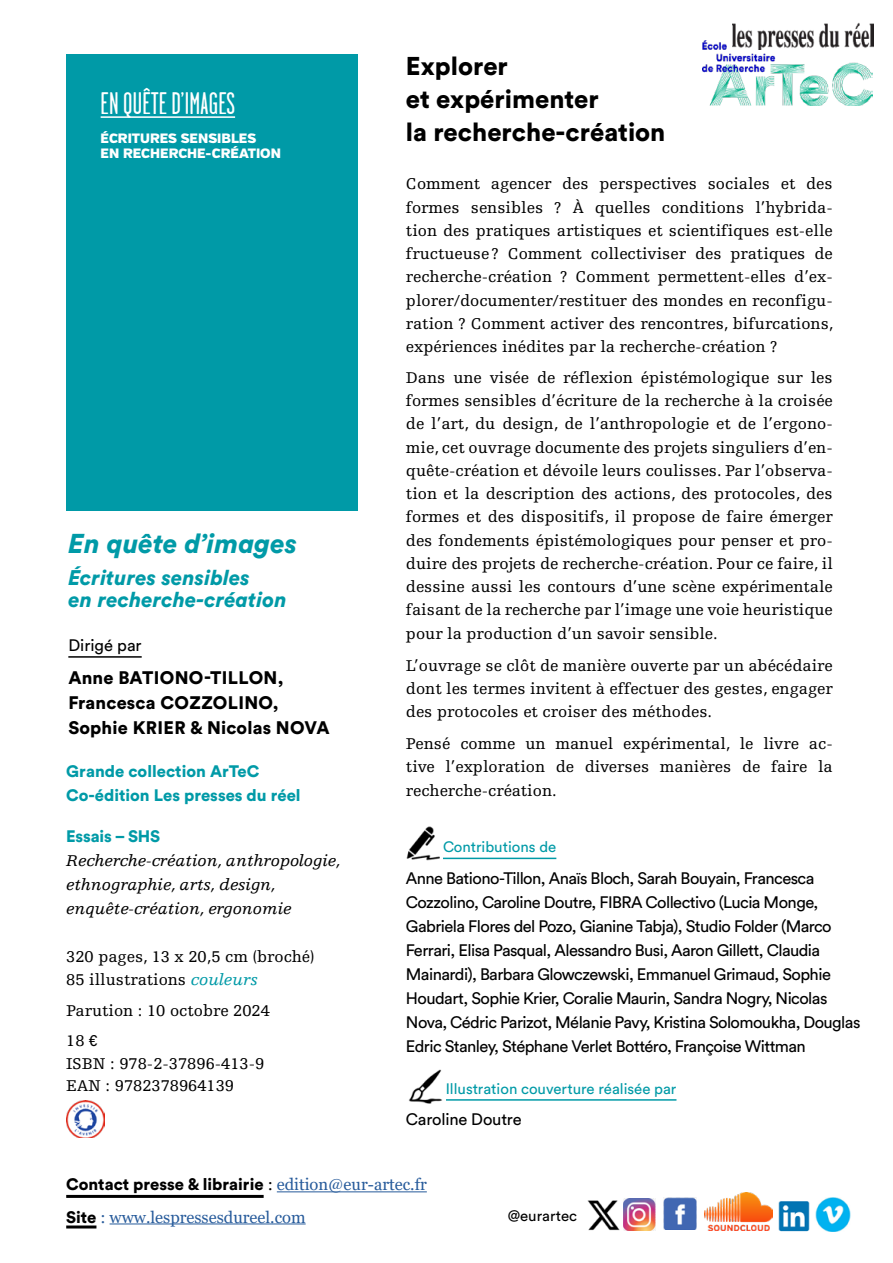
<style>
.page{position:relative;width:893px;height:1263px;background:#fff}
.page>*{position:absolute;margin:0;border:0;box-sizing:border-box;transform-origin:0 0}
.t1{font:31.05px "Garage Gothic";letter-spacing:.01em;color:#fff}
.t2{font:italic 900 27px "Circular Pro";color:#009aa7}
.t3{font:900 25.5px/33px "Circular Pro";color:#000}
.t4{font:italic 900 21px/22.5px "Circular Pro";color:#009aa7}
.t5{font:900 18px/25.2px "Circular Pro";letter-spacing:.01em;color:#000}
.t6{font:16.5px/23.2px "Egyptienne F";color:#000;text-align:justify}
.t7{font:16.5px/24px "Circular Pro";letter-spacing:-.035em;color:#000}
.t8{font:italic 16.5px/24px "Egyptienne F";color:#000}
.t9{font:900 16.5px/24px "Circular Pro";color:#009aa7}
.t10{font:900 16.5px "Circular Pro";color:#000}
.t11{font:16.5px "Georgia";color:#275b9b}
.t12{font:16.5px "Circular Pro";letter-spacing:-.01em;color:#000}
.t13{font:16.5px "Circular Pro";color:#000}
.t14{font:15px "Circular Pro";color:#009aa7}
.t15{font:15px "Circular Pro";color:#000}
.t16{font:900 13.5px/15.5px "Verb";color:#fff}
.s1{font-style:italic;color:#009aa7}
.s2{font-family:"Acumin Variable Concept"}
.s3{font-family:"Georgia";font-weight:400}
.s4{font-family:"Georgia";font-weight:400;color:#275b9b}
.s5{font-family:"Circular Pro";font-weight:900;color:#000}
</style>
<div class="page">
<img style="left:815px;top:1198px;width:36px;height:33px">
<hr style="left:66px;top:1195px;width:198px;height:3px;background:#000">
<hr style="left:277px;top:1191px;width:150px;height:1px;background:#275b9b">
<hr style="left:66px;top:1225px;width:30px;height:3px;background:#000">
<hr style="left:110px;top:1223px;width:196px;height:1px;background:#275b9b">
<img style="left:587px;top:1200px;width:33px;height:31px">
<img style="left:623px;top:1198px;width:32px;height:32px">
<img style="left:664px;top:1198px;width:32px;height:31px">
<img style="left:705px;top:1192px;width:67px;height:39px">
<hr style="left:443px;top:858px;width:113px;height:1px;background:#009aa7">
<hr style="left:446px;top:1099px;width:230px;height:2px;background:#009aa7">
<img style="left:406px;top:826px;width:33px;height:35px">
<img style="left:408px;top:1069px;width:34px;height:35px">
<img style="left:778px;top:1201px;width:32px;height:31px">
<hr style="left:68px;top:656px;width:74px;height:2px;background:#000">
<img style="left:66px;top:1101px;width:38px;height:37px">
<img style="left:733px;top:22px;width:140px;height:19px">
<img style="left:703px;top:41px;width:170px;height:64px">
<div style="left:66px;top:54px;width:292px;height:457px;background:#009aa7"></div>
<hr style="left:101px;top:116px;width:134px;height:2px;background:#fff">
<h1 class="t1" style="left:101px;top:87px;width:136px">EN QUÊTE D’IMAGES</h1>
<p class="t16" style="left:101px;top:131px;width:182px">ÉCRITURES SENSIBLES<br>EN RECHERCHE-CRÉATION</p>
<h2 class="t2" style="left:68px;top:525px;width:230px">En quête d’images</h2>
<p class="t4" style="left:68px;top:565px;width:220px">Écritures sensibles<br>en recherche-création</p>
<p class="t13" style="left:68px;top:634px;width:75px">Dirigé par</p>
<p class="t5" style="left:68px;top:664px;width:263px">Anne BATIONO-TILLON,<br>Francesca COZZOLINO,<br>Sophie KRIER &amp; Nicolas NOVA</p>
<p class="t9" style="left:66px;top:759px;width:236px">Grande collection ArTeC<br>Co-édition Les presses du réel</p>
<p class="t9" style="left:66px;top:824px;width:96px">Essais – SHS</p>
<p class="t8" style="left:66px;top:849px;width:276px">Recherche-création, anthropologie, ethnographie, arts, design, enquête-création, ergonomie</p>
<p class="t6" style="left:66px;top:946px;width:250px;line-height:22.5px">320 pages, 13 x 20,5 cm (broché)<br>85 illustrations <span class="s1">couleurs</span></p>
<p class="t6" style="left:66px;top:996px;width:205px;line-height:30px">Parution : 10 octobre 2024<br>18 <span class="s2">€</span></p>
<p class="t6" style="left:66px;top:1052px;width:200px;line-height:22.5px">ISBN : 978-2-37896-413-9<br>EAN : 9782378964139</p>
<h3 class="t3" style="left:406px;top:49px;width:261px">Explorer<br>et expérimenter<br>la recherche-création</h3>
<p class="t6" style="left:406px;top:173px;width:429px">Comment agencer des perspectives sociales et des formes sensibles ? À quelles conditions l’hybrida&shy;tion des pratiques artistiques et scientifiques est-elle fructueuse ? Comment collectiviser des pratiques de recherche-création ? Comment permettent-elles d’ex&shy;plorer/documenter/restituer des mondes en reconfigu&shy;ration ? Comment activer des rencontres, bifurcations, expériences inédites par la recherche-création ?</p>
<p class="t6" style="left:406px;top:366px;width:428px">Dans une visée de réflexion épistémologique sur les formes sensibles d’écriture de la recherche à la croisée de l’art, du design, de l’anthropologie et de l’ergono&shy;mie, cet ouvrage documente des projets singuliers d’en&shy;quête-création et dévoile leurs coulisses. Par l’observa&shy;tion et la description des actions, des protocoles, des formes et des dispositifs, il propose de faire émerger des fondements épistémologiques pour penser et pro&shy;duire des projets de recherche-création. Pour ce faire, il dessine aussi les contours d’une scène expérimentale faisant de la recherche par l’image une voie heuristique pour la production d’un savoir sensible.</p>
<p class="t6" style="left:406px;top:654px;width:428px">L’ouvrage se clôt de manière ouverte par un abécédaire dont les termes invitent à effectuer des gestes, engager des protocoles et croiser des méthodes.</p>
<p class="t6" style="left:406px;top:732px;width:428px">Pensé comme un manuel expérimental, le livre ac&shy;tive l’exploration de diverses manières de faire la recherche-création.</p>
<p class="t14" style="left:443px;top:837px;width:115px">Contributions de</p>
<p class="t7" style="left:406px;top:865px;width:456px">Anne Bationo-Tillon, Anaïs Bloch, Sarah Bouyain, Francesca Cozzolino, Caroline Doutre, FIBRA Collectivo (Lucia Monge, Gabriela Flores del Pozo, Gianine Tabja), Studio Folder (Marco Ferrari, Elisa Pasqual, Alessandro Busi, Aaron Gillett, Claudia Mainardi), Barbara Glowczewski, Emmanuel Grimaud, Sophie Houdart, Sophie Krier, Coralie Maurin, Sandra Nogry, Nicolas Nova, Cédric Parizot, Mélanie Pavy, Kristina Solomoukha, Douglas Edric Stanley, Stéphane Verlet Bottéro, Françoise Wittman</p>
<p class="t14" style="left:446px;top:1078px;width:232px">Illustration couverture réalisée par</p>
<p class="t12" style="left:406px;top:1108px;width:117px">Caroline Doutre</p>
<p class="t10" style="left:66px;top:1173px;width:362px">Contact presse &amp; librairie <span class="s3">:</span> <span class="s4">edition@eur-artec.fr</span></p>
<p class="t11" style="left:66px;top:1207px;width:241px"><span class="s5">Site</span> : www.lespressesdureel.com</p>
<p class="t15" style="left:508px;top:1206px;width:71px">@eurartec</p>
</div>
